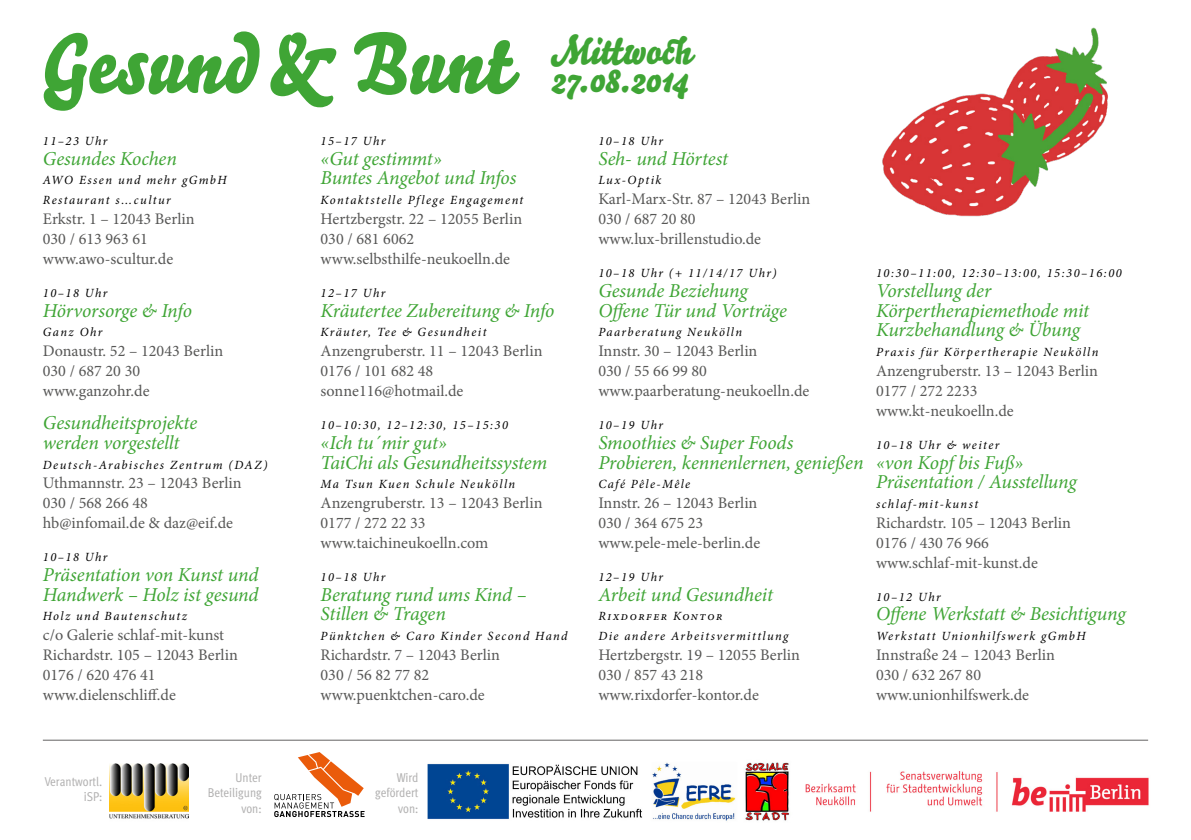
<style>
.page{position:relative;width:1191px;height:840px;background:#fff}
.page>*{position:absolute;margin:0;border:0;box-sizing:border-box;transform-origin:0 0}
.t1{font:82px "Bello Pro";color:#3fa535}
.t2{font:38px/27.6px "Bello Pro";color:#3fa535}
.Angebot{font:italic 19.6px/19.8px "Minion Pro";letter-spacing:-.01em;color:#3fa535}
.Kontakt{font:16.2px/19.8px "Minion Pro";color:#575756}
.t3{font:12.8px/15.4px "Meta Cond Book LF";color:#b3b2b2;text-align:right}
.LadenName{font:italic 12.6px/19.8px "Minion Pro";letter-spacing:.11em;color:#000}
.Uhrzeit{font:italic 12.6px "Minion Pro";letter-spacing:.12em;color:#000}
</style>
<div class="page">
<svg style="left:274px;top:752px;width:90px;height:64px"></svg>
<img style="left:427px;top:762px;width:722px;height:59px">
<img style="left:109px;top:763px;width:80px;height:56px">
<img style="left:882px;top:27px;width:226px;height:190px">
<hr style="left:43px;top:739px;width:1105px;height:1px;background:#646363">
<p class="t1" style="left:40px;top:6px;width:472px">Gesund &amp; Bunt</p>
<p class="t2" style="left:551px;top:36px;width:146px">Mittwoch<br>27.08.2014</p>
<p class="Uhrzeit" style="left:43px;top:132px;width:67px">11–23 Uhr</p>
<p class="Angebot" style="left:43px;top:148px;width:136px">Gesundes Kochen</p>
<p class="LadenName" style="left:43px;top:170px;width:185px">AWO Essen und mehr gGmbH<br>Restaurant s…cultur</p>
<p class="Kontakt" style="left:43px;top:209px;width:153px">Erkstr. 1 – 12043 Berlin<br>030 / 613 963 61 www.awo-scultur.de</p>
<p class="Uhrzeit" style="left:43px;top:284px;width:67px">10–18 Uhr</p>
<p class="Angebot" style="left:43px;top:300px;width:151px">Hörvorsorge &amp; Info</p>
<p class="LadenName" style="left:43px;top:322px;width:61px">Ganz Ohr</p>
<p class="Kontakt" style="left:43px;top:341px;width:182px">Donaustr. 52 – 12043 Berlin<br>030 / 687 20 30 www.ganzohr.de</p>
<p class="Angebot" style="left:43px;top:412px;width:156px">Gesundheitsprojekte werden vorgestellt</p>
<p class="LadenName" style="left:43px;top:454px;width:226px">Deutsch-Arabisches Zentrum (DAZ)</p>
<p class="Kontakt" style="left:43px;top:473px;width:200px">Uthmannstr. 23 – 12043 Berlin<br>030 / 568 266 48 hb@infomail.de &amp; daz@eif.de</p>
<p class="Uhrzeit" style="left:43px;top:548px;width:67px">10–18 Uhr</p>
<p class="Angebot" style="left:43px;top:564px;width:217px">Präsentation von Kunst und<br>Handwerk – Holz ist gesund</p>
<p class="LadenName" style="left:43px;top:606px;width:146px">Holz und Bautenschutz</p>
<p class="Kontakt" style="left:43px;top:625px;width:196px">c/o Galerie schlaf-mit-kunst<br>Richardstr. 105 – 12043 Berlin<br>0176 / 620 476 41 www.dielenschliff.de</p>
<p class="Uhrzeit" style="left:320px;top:132px;width:67px">15–17 Uhr</p>
<p class="Angebot" style="left:320px;top:148px;width:197px">«Gut gestimmt»<br>Buntes Angebot und Infos</p>
<p class="LadenName" style="left:320px;top:190px;width:205px">Kontaktstelle Pflege Engagement</p>
<p class="Kontakt" style="left:320px;top:209px;width:203px">Hertzbergstr. 22 – 12055 Berlin<br>030 / 681 6062 www.selbsthilfe-neukoelln.de</p>
<p class="Uhrzeit" style="left:320px;top:284px;width:67px">12–17 Uhr</p>
<p class="Angebot" style="left:320px;top:300px;width:235px">Kräutertee Zubereitung &amp; Info</p>
<p class="LadenName" style="left:320px;top:322px;width:168px">Kräuter, Tee &amp; Gesundheit</p>
<p class="Kontakt" style="left:320px;top:341px;width:223px">Anzengruberstr. 11 – 12043 Berlin<br>0176 / 101 682 48 sonne116@hotmail.de</p>
<p class="Uhrzeit" style="left:320px;top:416px;width:189px">10–10:30, 12–12:30, 15–15:30</p>
<p class="Angebot" style="left:320px;top:432px;width:228px">«Ich tu´mir gut»<br>TaiChi als Gesundheitssystem</p>
<p class="LadenName" style="left:320px;top:474px;width:196px">Ma Tsun Kuen Schule Neukölln</p>
<p class="Kontakt" style="left:320px;top:493px;width:223px">Anzengruberstr. 13 – 12043 Berlin<br>0177 / 272 22 33 www.taichineukoelln.com</p>
<p class="Uhrzeit" style="left:320px;top:568px;width:67px">10–18 Uhr</p>
<p class="Angebot" style="left:320px;top:584px;width:207px">Beratung rund ums Kind –<br>Stillen &amp; Tragen</p>
<p class="LadenName" style="left:320px;top:626px;width:249px">Pünktchen &amp; Caro Kinder Second Hand</p>
<p class="Kontakt" style="left:320px;top:644px;width:181px">Richardstr. 7 – 12043 Berlin<br>030 / 56 82 77 82 www.puenktchen-caro.de</p>
<p class="Uhrzeit" style="left:598px;top:132px;width:67px">10–18 Uhr</p>
<p class="Angebot" style="left:598px;top:148px;width:132px">Seh- und Hörtest</p>
<p class="LadenName" style="left:598px;top:170px;width:65px">Lux-Optik</p>
<p class="Kontakt" style="left:598px;top:189px;width:213px">Karl-Marx-Str. 87 – 12043 Berlin<br>030 / 687 20 80 www.lux-brillenstudio.de</p>
<p class="Uhrzeit" style="left:598px;top:264px;width:180px">10–18 Uhr (+ 11/14/17 Uhr)</p>
<p class="Angebot" style="left:598px;top:280px;width:190px">Gesunde Beziehung<br>Offene Tür und Vorträge</p>
<p class="LadenName" style="left:598px;top:322px;width:145px">Paarberatung Neukölln</p>
<p class="Kontakt" style="left:598px;top:341px;width:212px">Innstr. 30 – 12043 Berlin<br>030 / 55 66 99 80 www.paarberatung-neukoelln.de</p>
<p class="Uhrzeit" style="left:598px;top:416px;width:67px">10–19 Uhr</p>
<p class="Angebot" style="left:598px;top:432px;width:267px">Smoothies &amp; Super Foods<br>Probieren, kennenlernen, genießen</p>
<p class="LadenName" style="left:598px;top:474px;width:93px">Café Pêle-Mêle</p>
<p class="Kontakt" style="left:598px;top:493px;width:163px">Innstr. 26 – 12043 Berlin<br>030 / 364 675 23 www.pele-mele-berlin.de</p>
<p class="Uhrzeit" style="left:598px;top:568px;width:67px">12–19 Uhr</p>
<p class="Angebot" style="left:598px;top:584px;width:177px">Arbeit und Gesundheit</p>
<p class="LadenName" style="left:598px;top:606px;width:192px">Rixdorfer Kontor<br>Die andere Arbeitsvermittlung</p>
<p class="Kontakt" style="left:598px;top:644px;width:203px">Hertzbergstr. 19 – 12055 Berlin<br>030 / 857 43 218 www.rixdorfer-kontor.de</p>
<p class="Uhrzeit" style="left:876px;top:264px;width:247px">10:30–11:00, 12:30–13:00, 15:30–16:00</p>
<p class="Angebot" style="left:876px;top:280px;width:215px">Vorstellung der<br>Körpertherapiemethode mit<br>Kurzbehandlung &amp; Übung</p>
<p class="LadenName" style="left:876px;top:342px;width:224px">Praxis für Körpertherapie Neukölln</p>
<p class="Kontakt" style="left:876px;top:361px;width:223px">Anzengruberstr. 13 – 12043 Berlin<br>0177 / 272 2233 www.kt-neukoelln.de</p>
<p class="LadenName" style="left:876px;top:434px;width:125px">10–18 Uhr &amp; weiter</p>
<p class="Angebot" style="left:876px;top:452px;width:149px">«von Kopfbis Fuß»</p>
<p class="Angebot" style="left:876px;top:472px;width:202px">Präsentation / Ausstellung</p>
<p class="LadenName" style="left:876px;top:494px;width:104px">schlaf-mit-kunst</p>
<p class="Kontakt" style="left:876px;top:512px;width:196px">Richardstr. 105 – 12043 Berlin<br>0176 / 430 76 966 www.schlaf-mit-kunst.de</p>
<p class="Uhrzeit" style="left:876px;top:587px;width:67px">10–12 Uhr</p>
<p class="Angebot" style="left:876px;top:604px;width:251px">Offene Werkstatt &amp; Besichtigung</p>
<p class="LadenName" style="left:876px;top:626px;width:211px">Werkstatt Unionhilfswerk gGmbH</p>
<p class="Kontakt" style="left:876px;top:644px;width:180px">Innstraße 24 – 12043 Berlin<br>030 / 632 267 80 www.unionhilfswerk.de</p>
<p class="t3" style="left:45px;top:773px;width:59px">Verantwortl. iSP:</p>
<p class="t3" style="left:208px;top:769px;width:56px">Unter<br>Beteiligung</p>
<p class="t3" style="left:241px;top:799px;width:22px">von:</p>
<p class="t3" style="left:375px;top:769px;width:45px">Wird gefördert von:</p>
</div>
